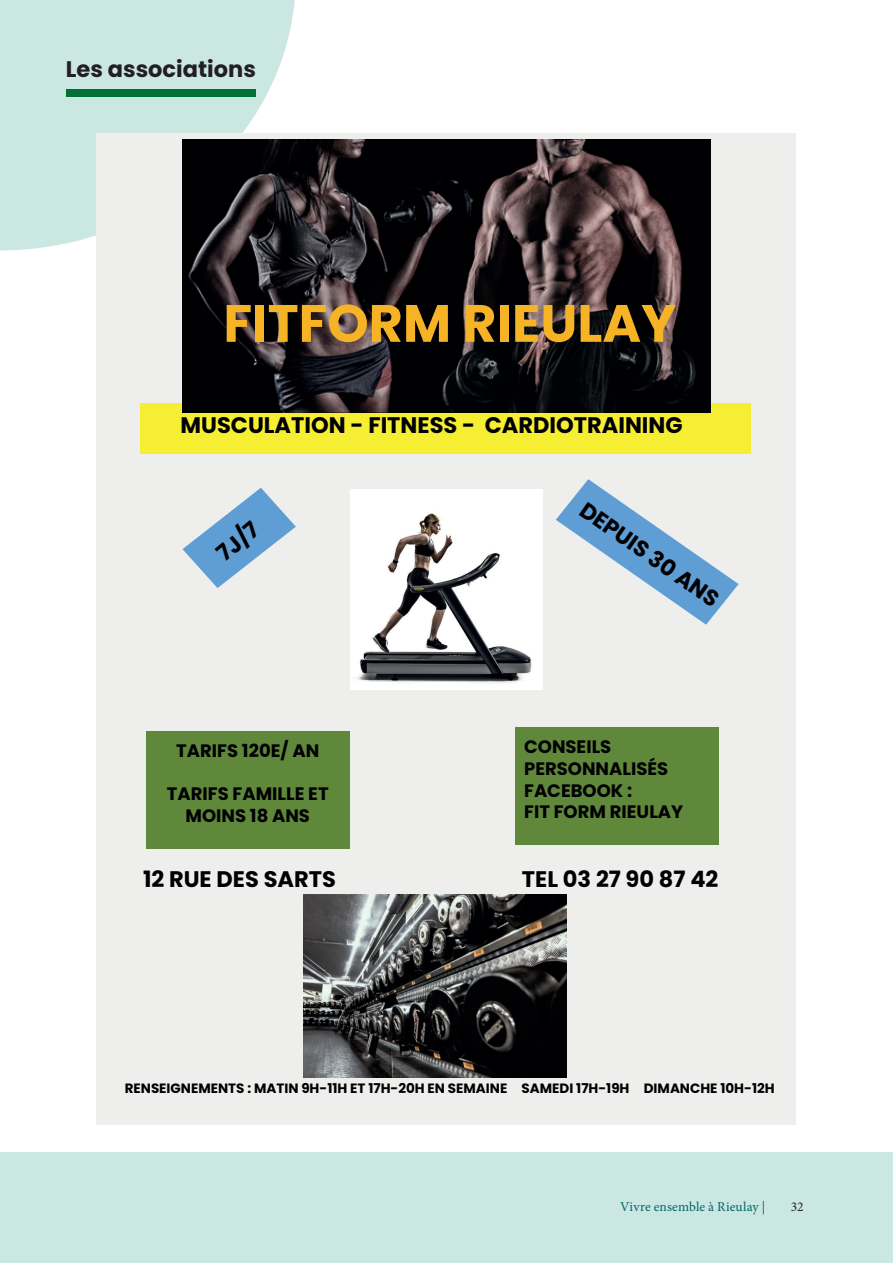
<style>
.page{position:relative;width:893px;height:1263px;background:#fff}
.page>*{position:absolute;margin:0;border:0;box-sizing:border-box;transform-origin:0 0}
.t1{font:700 52.5px "Poppins";color:#f5b325}
.t2{font:700 22.5px "Poppins";color:#000002}
.t3{font:700 22.5px "Poppins";color:#231f20}
.t4{font:700 18px/21.6px "Poppins";color:#000002;text-align:center}
.t5{font:700 13.5px "Poppins";color:#000002}
.t6{font:13.5px "Minion Pro";letter-spacing:.005em;color:#036569}
.t7{font:13.5px "Minion Pro";color:#231f20}
</style>
<div class="page">
<div style="left:0;top:1152px;width:893px;height:111px;background:#cae7e2"></div>
<div style="left:0;top:0;width:295px;height:250px;background:#cae7e2"></div>
<div style="left:97px;top:133px;width:699px;height:991px;background:#eeefec"></div>
<div style="left:515px;top:727px;width:203px;height:117px;background:#60883b"></div>
<svg style="left:556px;top:479px;width:183px;height:146px"></svg>
<svg style="left:183px;top:488px;width:113px;height:100px"></svg>
<div style="left:140px;top:403px;width:611px;height:50px;background:#f6ee33"></div>
<img style="left:182px;top:140px;width:529px;height:272px">
<img style="left:350px;top:489px;width:192px;height:200px">
<div style="left:146px;top:731px;width:204px;height:118px;background:#60883b"></div>
<img style="left:303px;top:894px;width:264px;height:184px">
<div style="left:66px;top:89px;width:189px;height:8px;background:#007236"></div>
<p class="t3" style="left:66px;top:56px;width:191px">Les associations</p>
<h1 class="t1" style="left:223px;top:293px;width:454px">FITFORM RIEULAY</h1>
<p class="t2" style="left:181px;top:412px;width:504px">MUSCULATION - FITNESS - CARDIOTRAINING</p>
<p class="t2" style="left:212px;top:546px;width:49px;rotate:-40deg">7J/7</p>
<p class="t4" style="left:176px;top:740px;width:144px">TARIFS 120E/ AN</p>
<p class="t4" style="left:167px;top:783px;width:163px">TARIFS FAMILLE ET<br>MOINS 18 ANS</p>
<p class="t2" style="left:590px;top:497px;width:166px;rotate:35deg">DEPUIS 30 ANS</p>
<p class="t4" style="left:524px;top:736px;width:161px;text-align:left">CONSEILS<br>PERSONNALISÉS<br>FACEBOOK :<br>FIT FORM RIEULAY</p>
<p class="t2" style="left:143px;top:866px;width:194px">12 RUE DES SARTS</p>
<p class="t2" style="left:522px;top:866px;width:198px">TEL 03 27 90 87 42</p>
<p class="t5" style="left:125px;top:1080px;width:651px">RENSEIGNEMENTS : MATIN 9H-11H ET 17H-20H EN SEMAINE SAMEDI 17H-19H DIMANCHE 10H-12H</p>
<p class="t6" style="left:620px;top:1198px;width:147px">Vivre ensemble à Rieulay |</p>
<p class="t7" style="left:791px;top:1198px;width:14px">32</p>
</div>
